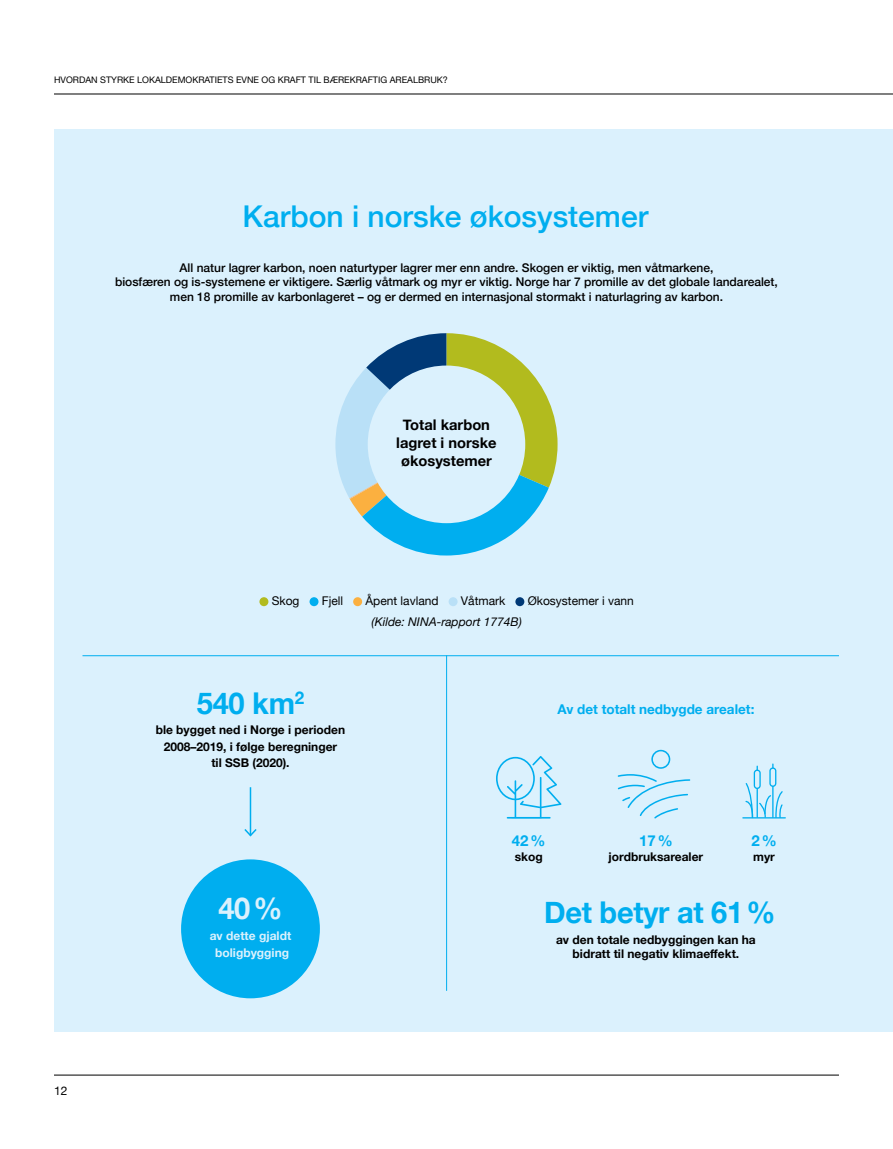
<style>
.page{position:relative;width:893px;height:1149px;background:#fff}
.page>*{position:absolute;margin:0;border:0;box-sizing:border-box;transform-origin:0 0}
.t1{font:500 30px "Helvetica Neue";color:#00aeef}
.t2{font:700 30px "Helvetica Neue";letter-spacing:-.01em;color:#00aeef}
.t3{font:700 30px "Helvetica Neue";color:#dbf1fd}
.t4{font:700 15px "Helvetica Neue";color:#00aeef}
.t5{font:700 14.7px/17.7px "Helvetica Neue";color:#000;text-align:center}
.t6{font:700 13.5px "Helvetica Neue";color:#00aeef}
.t7{font:500 12px/14.4px "Helvetica Neue";color:#000;text-align:center}
.t8{font:700 12px/16.5px "Helvetica Neue";color:#000;text-align:center}
.t9{font:12px "Helvetica Neue";color:#000}
.t10{font:italic 12px "Helvetica Neue";color:#000}
.t11{font:700 12px/16.5px "Helvetica Neue";color:#dbf1fd;text-align:center}
.t12{font:9px "Helvetica Neue";color:#000}
</style>
<div class="page">
<div style="left:54px;top:129px;width:839px;height:902px;background:#dbf1fd"></div>
<hr style="left:54px;top:1074px;width:785px;height:1px;background:#000">
<div style="left:259px;top:597px;width:9px;height:9px;background:#b2bb1e;border-radius:50%"></div>
<div style="left:310px;top:597px;width:8px;height:9px;background:#00aeef;border-radius:50%"></div>
<div style="left:353px;top:597px;width:9px;height:9px;background:#fbb040;border-radius:50%"></div>
<div style="left:449px;top:597px;width:9px;height:9px;background:#b9e0f7;border-radius:50%"></div>
<div style="left:515px;top:597px;width:9px;height:9px;background:#003976;border-radius:50%"></div>
<hr style="left:82px;top:655px;width:757px;height:1px;background:#00aeef">
<hr style="left:446px;top:655px;width:1px;height:335px;background:#00aeef">
<svg style="left:496px;top:756px;width:65px;height:62px"></svg>
<hr style="left:507px;top:816px;width:43px;height:2px;background:#00aeef">
<hr style="left:743px;top:817px;width:42px;height:1px;background:#00aeef">
<div style="left:754px;top:769px;width:7px;height:19px;border:1px solid #00aeef;border-radius:3px"></div>
<div style="left:769px;top:767px;width:7px;height:19px;border:1px solid #00aeef;border-radius:3px"></div>
<svg style="left:745px;top:782px;width:38px;height:36px"></svg>
<svg style="left:618px;top:749px;width:72px;height:69px"></svg>
<svg style="left:335px;top:333px;width:223px;height:222px"></svg>
<div style="left:368px;top:365px;width:157px;height:158px;background:#dbf1fd;border-radius:50%"></div>
<hr style="left:54px;top:94px;width:839px;height:1px;background:#000">
<hr style="left:250px;top:787px;width:1px;height:48px;background:#00aeef">
<svg style="left:244px;top:827px;width:13px;height:10px"></svg>
<div style="left:181px;top:859px;width:139px;height:138px;background:#00aeef;border-radius:50%"></div>
<p class="t12" style="left:54px;top:74px;width:395px">HVORDAN STYRKE LOKALDEMOKRATIETS EVNE OG KRAFT TIL BÆREKRAFTIG AREALBRUK?</p>
<h1 class="t1" style="left:243px;top:192px;width:407px">Karbon i norske økosystemer</h1>
<p class="t7" style="left:115px;top:259px;width:664px">All natur lagrer karbon, noen naturtyper lagrer mer enn andre. Skogen er viktig, men våtmarkene,<br>biosfæren og is-systemene er viktigere. Særlig våtmark og myr er viktig. Norge har 7 promille av det globale landarealet, men 18 promille av karbonlageret – og er dermed en internasjonal stormakt i naturlagring av karbon.</p>
<p class="t5" style="left:396px;top:416px;width:102px">Total karbon lagret i norske økosystemer</p>
<p class="t9" style="left:272px;top:591px;width:29px">Skog</p>
<p class="t9" style="left:322px;top:591px;width:23px">Fjell</p>
<p class="t9" style="left:365px;top:591px;width:75px">Åpent lavland</p>
<p class="t9" style="left:461px;top:591px;width:46px">Våtmark</p>
<p class="t9" style="left:528px;top:591px;width:108px">Økosystemer i vann</p>
<p class="t10" style="left:372px;top:612px;width:152px">(Kilde: NINA-rapport 1774B)</p>
<p class="t9" style="left:54px;top:1081px;width:15px">12</p>
<h1 class="t2" style="left:197px;top:679px;width:109px">540 km<sup>2</sup></h1>
<p class="t8" style="left:156px;top:721px;width:191px">ble bygget ned i Norge i perioden<br>2008–2019, i følge beregninger<br>til SSB (2020).</p>
<h1 class="t3" style="left:218px;top:884px;width:66px">40%</h1>
<p class="t11" style="left:210px;top:927px;width:83px">av dette gjaldt boligbygging</p>
<p class="t6" style="left:557px;top:698px;width:199px">Av det totalt nedbygde arealet:</p>
<p class="t4" style="left:512px;top:828px;width:35px">42%</p>
<p class="t8" style="left:515px;top:848px;width:29px">skog</p>
<p class="t4" style="left:639px;top:828px;width:35px">17%</p>
<p class="t8" style="left:609px;top:848px;width:96px">jordbruksarealer</p>
<p class="t4" style="left:751px;top:828px;width:27px">2%</p>
<p class="t8" style="left:753px;top:848px;width:23px">myr</p>
<h1 class="t2" style="left:544px;top:888px;width:233px">Det betyr at 61%</h1>
<p class="t8" style="left:556px;top:932px;width:201px;line-height:14.4px">av den totale nedbyggingen kan ha bidratt til negativ klimaeffekt.</p>
</div>
